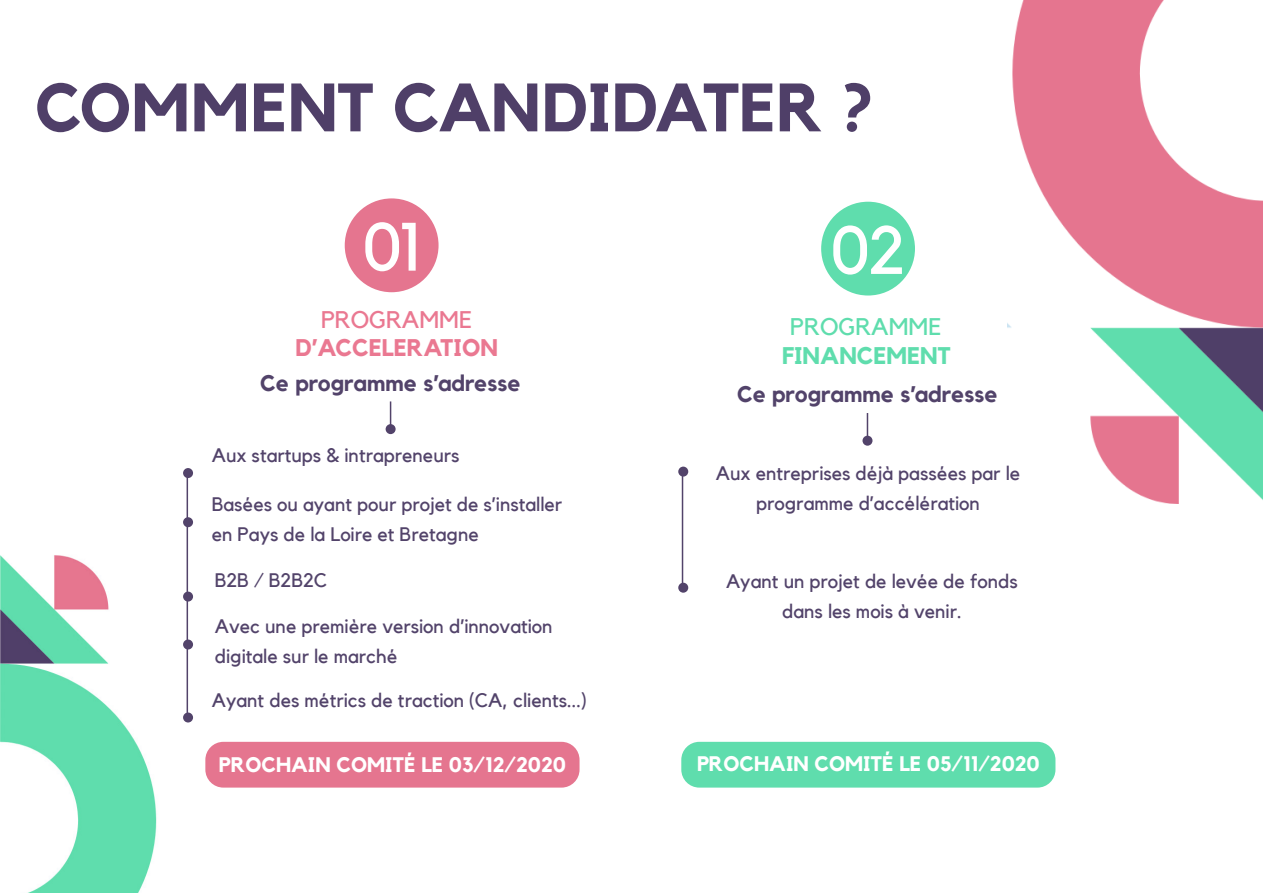
<style>
.page{position:relative;width:1263px;height:893px;background:#fff}
.page>*{position:absolute;margin:0;border:0;box-sizing:border-box;transform-origin:0 0}
.t1{font:700 67.5px "Kollektif";letter-spacing:-.01em;color:#4f3f68}
.t2{font:67.5px "Kollektif";color:#fff}
.t3{font:700 24px "Kollektif";color:#ea7891}
.t4{font:700 24px "Kollektif";color:#5fddad}
.t5{font:24px "Kollektif";color:#ea7891}
.t6{font:24px "Kollektif";color:#5fddad}
.t7{font:700 22.5px "Kollektif";color:#52436a}
.t8{font:700 21px "Kollektif";color:#fff}
.t9{font:19.5px/30px "Kollektif";color:#52436a;text-align:center}
</style>
<div class="page">
<div style="left:681px;top:742px;width:374px;height:46px;background:#5fddad;border-radius:18px"></div>
<img style="left:0;top:507px;width:580px;height:386px">
<img style="left:1007px;top:0;width:256px;height:504px">
<div style="left:345px;top:198px;width:94px;height:94px;background:#e5758f;border-radius:50%"></div>
<div style="left:821px;top:202px;width:94px;height:93px;background:#5fddad;border-radius:50%"></div>
<svg style="left:390px;top:401px;width:1px;height:23px"></svg>
<hr style="left:187px;top:469px;width:1px;height:246px;background:#52436a">
<div style="left:386px;top:424px;width:10px;height:10px;background:#52436a;border-radius:50%"></div>
<div style="left:183px;top:468px;width:10px;height:10px;background:#52436a;border-radius:50%"></div>
<div style="left:183px;top:517px;width:10px;height:10px;background:#52436a;border-radius:50%"></div>
<div style="left:183px;top:592px;width:10px;height:10px;background:#52436a;border-radius:50%"></div>
<div style="left:183px;top:639px;width:10px;height:10px;background:#52436a;border-radius:50%"></div>
<div style="left:183px;top:712px;width:10px;height:10px;background:#52436a;border-radius:50%"></div>
<svg style="left:867px;top:413px;width:1px;height:23px"></svg>
<div style="left:862px;top:436px;width:10px;height:10px;background:#52436a;border-radius:50%"></div>
<hr style="left:682px;top:468px;width:1px;height:121px;background:#52436a">
<div style="left:678px;top:467px;width:10px;height:10px;background:#52436a;border-radius:50%"></div>
<div style="left:678px;top:583px;width:10px;height:10px;background:#52436a;border-radius:50%"></div>
<div style="left:205px;top:742px;width:374px;height:46px;background:#e5758f;border-radius:18px"></div>
<p class="t1" style="left:35px;top:68px;width:840px">COMMENT CANDIDATER ?</p>
<p class="t2" style="left:363px;top:208px;width:59px">01</p>
<p class="t5" style="left:321px;top:305px;width:153px">PROGRAMME</p>
<p class="t3" style="left:295px;top:334px;width:204px">D’ACCELERATION</p>
<p class="t7" style="left:260px;top:370px;width:262px">Ce programme s’adresse</p>
<p class="t9" style="left:212px;top:440px;width:249px">Aux startups &amp; intrapreneurs</p>
<p class="t9" style="left:212px;top:489px;width:352px">Basées ou ayant pour projet de s’installer</p>
<p class="t9" style="left:212px;top:519px;width:269px">en Pays de la Loire et Bretagne</p>
<p class="t9" style="left:215px;top:565px;width:114px">B2B / B2B2C</p>
<p class="t9" style="left:215px;top:612px;width:339px">Avec une première version d’innovation</p>
<p class="t9" style="left:215px;top:642px;width:184px">digitale sur le marché</p>
<p class="t9" style="left:212px;top:685px;width:377px">Ayant des métrics de traction (CA, clients...)</p>
<p class="t2" style="left:831px;top:211px;width:76px">02</p>
<p class="t6" style="left:790px;top:312px;width:153px">PROGRAMME</p>
<p class="t4" style="left:782px;top:341px;width:170px">FINANCEMENT</p>
<p class="t7" style="left:737px;top:381px;width:262px">Ce programme s’adresse</p>
<p class="t9" style="left:716px;top:458px;width:306px">Aux entreprises déjà passées par le programme d’accélération</p>
<p class="t9" style="left:726px;top:567px;width:293px">Ayant un projet de levée de fonds dans les mois à venir.</p>
<p class="t8" style="left:219px;top:752px;width:348px">PROCHAIN COMITÉ LE 03/12/2020</p>
<p class="t8" style="left:697px;top:751px;width:344px">PROCHAIN COMITÉ LE 05/11/2020</p>
</div>
